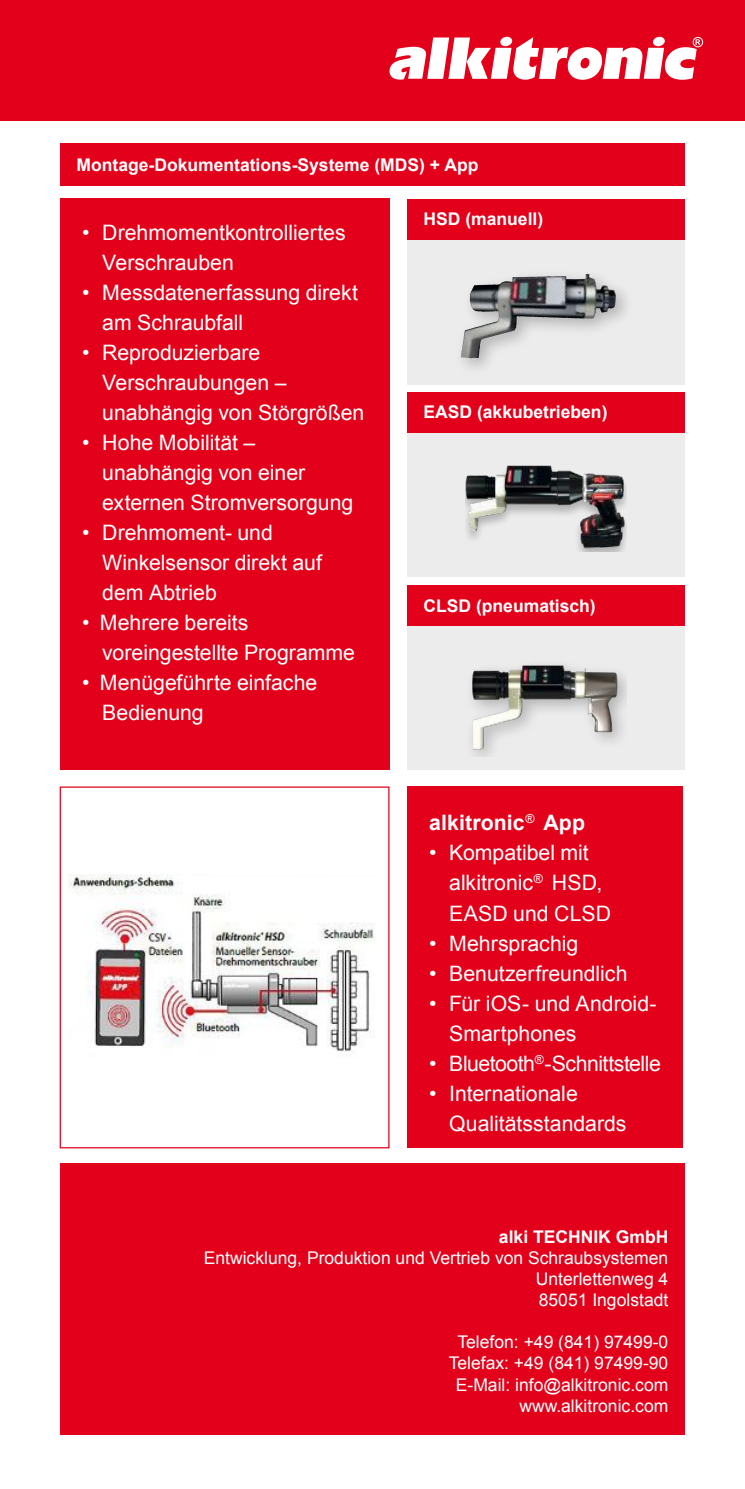
<style>
.page{position:relative;width:745px;height:1489px;background:#fff}
.page>*{position:absolute;margin:0;border:0;box-sizing:border-box;transform-origin:0 0}
.t1{font:21.25px/30px "Arial";color:#fff}
.t2{font:21.25px "Arial";letter-spacing:-.025em;color:#fff}
.t3{font:700 21.25px "Arial";letter-spacing:.005em;color:#fff}
.t4{font:17.5px/21px "Arial";color:#fff;text-align:justify}
.t5{font:700 17.5px "Arial";color:#fff}
</style>
<div class="page">
<div style="left:60px;top:1162px;width:624px;height:272px;background:#e2001a"></div>
<div style="left:0;top:0;width:744px;height:120px;background:#e2001a"></div>
<div style="left:60px;top:198px;width:329px;height:572px;background:#e2001a"></div>
<div style="left:60px;top:144px;width:624px;height:42px;background:#e2001a"></div>
<div style="left:407px;top:786px;width:275px;height:362px;background:#e2001a"></div>
<img style="left:68px;top:874px;width:307px;height:180px">
<div style="left:60px;top:786px;width:329px;height:362px;border:1px solid #e2001a"></div>
<div style="left:407px;top:585px;width:277px;height:185px;background:#ececed"></div>
<div style="left:407px;top:392px;width:277px;height:184px;background:#ececed"></div>
<div style="left:407px;top:200px;width:277px;height:184px;background:#ececed"></div>
<div style="left:407px;top:199px;width:277px;height:41px;background:#e2001a"></div>
<div style="left:407px;top:392px;width:277px;height:40px;background:#e2001a"></div>
<div style="left:407px;top:585px;width:277px;height:41px;background:#e2001a"></div>
<img style="left:465px;top:465px;width:161px;height:86px">
<img style="left:472px;top:665px;width:154px;height:91px">
<div style="left:453px;top:266px;width:181px;height:111px;background:#000;opacity:.25"></div>
<img style="left:485px;top:274px;width:100px;height:11px">
<svg style="left:389px;top:37px;width:313px;height:43px"></svg>
<p class="t5" style="left:76px;top:153px;width:403px">Montage-Dokumentations-Systeme (MDS) + App</p>
<p class="t1" style="left:102px;top:218px;width:245px;text-indent:-20px">• Drehmomentkontrolliertes<br>Verschrauben</p>
<p class="t1" style="left:102px;top:278px;width:257px;text-indent:-20px">• Messdatenerfassung direkt am Schraubfall</p>
<p class="t1" style="left:102px;top:338px;width:263px;text-indent:-20px">• Reproduzierbare<br>Verschraubungen – unabhängig von Störgrößen</p>
<p class="t1" style="left:102px;top:428px;width:252px;text-indent:-20px">• Hohe Mobilität – unabhängig von einer externen Stromversorgung</p>
<p class="t1" style="left:102px;top:518px;width:221px;text-indent:-20px">• Drehmoment- und<br>Winkelsensor direkt auf dem Abtrieb</p>
<p class="t1" style="left:102px;top:608px;width:254px;text-indent:-20px">• Mehrere bereits voreingestellte Programme</p>
<p class="t1" style="left:102px;top:668px;width:216px;text-indent:-20px">• Menügeführte einfache<br>Bedienung</p>
<p class="t5" style="left:423px;top:207px;width:121px">HSD (manuell)</p>
<p class="t5" style="left:423px;top:400px;width:185px">EASD (akkubetrieben)</p>
<p class="t5" style="left:423px;top:594px;width:174px">CLSD (pneumatisch)</p>
<p class="t3" style="left:429px;top:809px;width:157px">alkitronic<sup>®</sup> App</p>
<p class="t1" style="left:449px;top:838px;width:163px;text-indent:-20px">• Kompatibel mit alkitronic<sup>®</sup> HSD,<br>EASD und CLSD</p>
<p class="t1" style="left:429px;top:928px;width:151px">• Mehrsprachig</p>
<p class="t1" style="left:429px;top:958px;width:200px">• Benutzerfreundlich</p>
<p class="t1" style="left:449px;top:988px;width:209px;text-indent:-20px">• Für iOS- und Android-<br>Smartphones</p>
<p class="t2" style="left:429px;top:1049px;width:233px">• Bluetooth<sup>®</sup>-Schnittstelle</p>
<p class="t1" style="left:449px;top:1078px;width:179px;text-indent:-20px">• Internationale<br>Qualitätsstandards</p>
<p class="t5" style="left:498px;top:1225px;width:171px">alki TECHNIK GmbH</p>
<p class="t4" style="left:535px;top:1247px;width:134px;text-indent:-332px">Entwicklung, Produktion und Vertrieb von Schraubsystemen Unterlettenweg 4<br>85051 Ingolstadt</p>
<p class="t4" style="left:448px;top:1331px;width:221px;text-align:right">Telefon: +49 (841) 97499-0<br>Telefax: +49 (841) 97499-90<br>E-Mail: info@alkitronic.com www.alkitronic.com</p>
</div>
